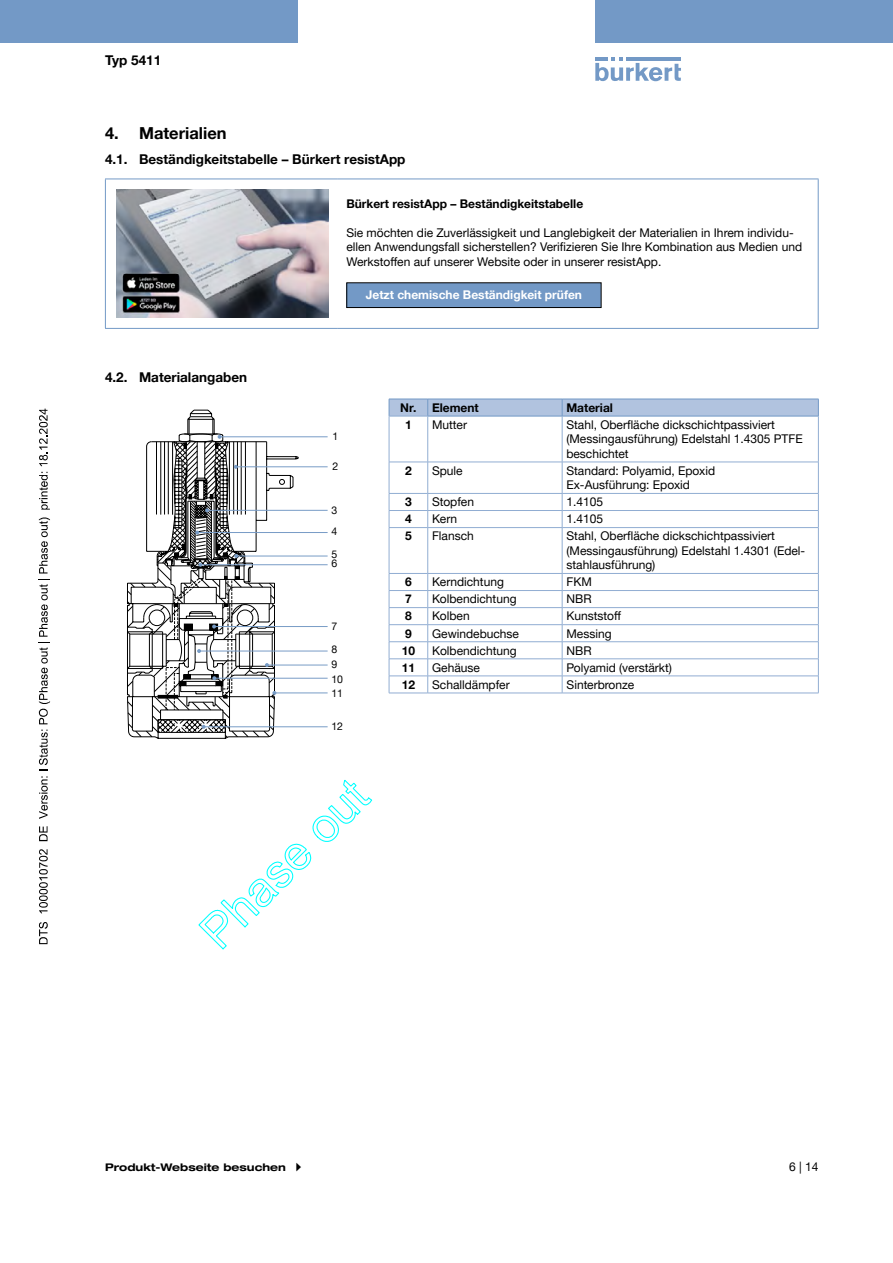
<style>
.page{position:relative;width:893px;height:1263px;background:#fff}
.page>*{position:absolute;margin:0;border:0;box-sizing:border-box;transform-origin:0 0}
.t1{font:700 16.5px "Helvetica Neue LTW1 G";color:#000}
.t2{font:700 13.5px "Helvetica Neue LTW1 G";color:#000}
.t3{font:12px/14.4px "Helvetica Neue LTW1 G";color:#000}
.t4{font:700 12px "Helvetica Neue LTW1 G";color:#000}
.t5{font:700 12px "Helvetica Neue LTW1 G";color:#fff}
.t6{font:700 expanded 10.5px "Helvetica Neue LTW1 G";color:#000}
.t7{font:10.5px/21.3px "Helvetica Neue LTW1 G";color:#000}
</style>
<div class="page">
<svg style="left:595px;top:57px;width:86px;height:24px"></svg>
<hr style="left:626px;top:57px;width:55px;height:4px;background:#7399c6">
<div style="left:0;top:0;width:298px;height:42px;background:#7399c6"></div>
<div style="left:595px;top:0;width:298px;height:42px;background:#7399c6"></div>
<hr style="left:105px;top:179px;width:233px;height:1px;background:#7399c6">
<hr style="left:105px;top:179px;width:1px;height:149px;background:#7399c6">
<hr style="left:338px;top:179px;width:481px;height:1px;background:#7399c6">
<hr style="left:818px;top:179px;width:1px;height:149px;background:#7399c6">
<hr style="left:105px;top:328px;width:233px;height:1px;background:#7399c6">
<hr style="left:338px;top:328px;width:481px;height:1px;background:#7399c6">
<img style="left:116px;top:190px;width:213px;height:127px">
<div style="left:347px;top:283px;width:254px;height:25px;background:#7399c6"></div>
<div style="left:346px;top:282px;width:255px;height:26px;border:1px solid #000"></div>
<hr style="left:236px;top:466px;width:92px;height:1px;background:#789cc6">
<hr style="left:207px;top:510px;width:121px;height:1px;background:#789cc6">
<hr style="left:197px;top:532px;width:131px;height:1px;background:#789cc6">
<hr style="left:200px;top:564px;width:128px;height:1px;background:#789cc6">
<hr style="left:214px;top:626px;width:114px;height:1px;background:#789cc6">
<hr style="left:274px;top:692px;width:54px;height:1px;background:#789cc6">
<hr style="left:199px;top:651px;width:129px;height:1px;background:#789cc6">
<hr style="left:214px;top:678px;width:114px;height:1px;background:#789cc6">
<hr style="left:203px;top:726px;width:125px;height:1px;background:#789cc6">
<hr style="left:267px;top:665px;width:61px;height:1px;background:#789cc6">
<hr style="left:219px;top:436px;width:109px;height:1px;background:#789cc6">
<hr style="left:236px;top:556px;width:92px;height:1px;background:#789cc6">
<svg style="left:127px;top:409px;width:172px;height:330px"></svg>
<hr style="left:428px;top:416px;width:134px;height:1px;background:#7399c6">
<hr style="left:428px;top:462px;width:134px;height:1px;background:#91add2">
<svg style="left:389px;top:399px;width:430px;height:17px;background:#adc0dd"></svg>
<hr style="left:562px;top:416px;width:257px;height:1px;background:#7399c6">
<hr style="left:562px;top:462px;width:257px;height:1px;background:#91add2">
<hr style="left:389px;top:416px;width:39px;height:1px;background:#91add2">
<hr style="left:389px;top:416px;width:1px;height:46px;background:#91add2">
<hr style="left:427px;top:416px;width:1px;height:46px;background:#91add2">
<hr style="left:389px;top:462px;width:39px;height:1px;background:#91add2">
<hr style="left:389px;top:462px;width:1px;height:31px;background:#91add2">
<hr style="left:427px;top:462px;width:1px;height:31px;background:#91add2">
<hr style="left:389px;top:493px;width:39px;height:1px;background:#91add2">
<hr style="left:389px;top:510px;width:39px;height:1px;background:#91add2">
<svg style="left:389px;top:494px;width:1px;height:33px"></svg>
<svg style="left:427px;top:494px;width:1px;height:33px"></svg>
<hr style="left:389px;top:527px;width:39px;height:1px;background:#91add2">
<hr style="left:389px;top:528px;width:1px;height:45px;background:#91add2">
<hr style="left:427px;top:528px;width:1px;height:45px;background:#91add2">
<hr style="left:389px;top:573px;width:39px;height:1px;background:#91add2">
<hr style="left:389px;top:590px;width:39px;height:1px;background:#91add2">
<hr style="left:389px;top:607px;width:39px;height:1px;background:#91add2">
<hr style="left:389px;top:624px;width:39px;height:1px;background:#91add2">
<hr style="left:389px;top:641px;width:39px;height:1px;background:#91add2">
<hr style="left:389px;top:658px;width:39px;height:1px;background:#91add2">
<hr style="left:389px;top:676px;width:39px;height:1px;background:#91add2">
<svg style="left:389px;top:574px;width:1px;height:119px"></svg>
<svg style="left:427px;top:574px;width:1px;height:119px"></svg>
<hr style="left:389px;top:693px;width:39px;height:1px;background:#91add2">
<hr style="left:562px;top:416px;width:1px;height:46px;background:#91add2">
<hr style="left:562px;top:462px;width:1px;height:31px;background:#91add2">
<hr style="left:428px;top:493px;width:134px;height:1px;background:#91add2">
<hr style="left:562px;top:493px;width:257px;height:1px;background:#91add2">
<hr style="left:428px;top:510px;width:134px;height:1px;background:#91add2">
<svg style="left:562px;top:494px;width:1px;height:33px"></svg>
<hr style="left:562px;top:528px;width:1px;height:45px;background:#91add2">
<svg style="left:562px;top:574px;width:1px;height:119px"></svg>
<hr style="left:818px;top:416px;width:1px;height:46px;background:#91add2">
<hr style="left:818px;top:462px;width:1px;height:31px;background:#91add2">
<hr style="left:562px;top:510px;width:257px;height:1px;background:#91add2">
<svg style="left:818px;top:494px;width:1px;height:33px"></svg>
<hr style="left:428px;top:527px;width:134px;height:1px;background:#91add2">
<hr style="left:562px;top:527px;width:257px;height:1px;background:#91add2">
<hr style="left:818px;top:528px;width:1px;height:45px;background:#91add2">
<hr style="left:428px;top:573px;width:134px;height:1px;background:#91add2">
<hr style="left:562px;top:573px;width:257px;height:1px;background:#91add2">
<hr style="left:428px;top:590px;width:134px;height:1px;background:#91add2">
<hr style="left:562px;top:590px;width:257px;height:1px;background:#91add2">
<hr style="left:428px;top:607px;width:134px;height:1px;background:#91add2">
<hr style="left:562px;top:607px;width:257px;height:1px;background:#91add2">
<hr style="left:428px;top:624px;width:134px;height:1px;background:#91add2">
<hr style="left:562px;top:624px;width:257px;height:1px;background:#91add2">
<hr style="left:428px;top:641px;width:134px;height:1px;background:#91add2">
<hr style="left:562px;top:641px;width:257px;height:1px;background:#91add2">
<hr style="left:428px;top:658px;width:134px;height:1px;background:#91add2">
<hr style="left:562px;top:658px;width:257px;height:1px;background:#91add2">
<hr style="left:428px;top:676px;width:134px;height:1px;background:#91add2">
<hr style="left:562px;top:676px;width:257px;height:1px;background:#91add2">
<svg style="left:818px;top:574px;width:1px;height:119px"></svg>
<hr style="left:428px;top:693px;width:134px;height:1px;background:#91add2">
<hr style="left:562px;top:693px;width:257px;height:1px;background:#91add2">
<svg style="left:39px;top:922px;width:9px;height:22px"></svg>
<svg style="left:39px;top:849px;width:9px;height:64px"></svg>
<svg style="left:39px;top:826px;width:9px;height:15px"></svg>
<svg style="left:39px;top:579px;width:11px;height:240px"></svg>
<svg style="left:39px;top:517px;width:11px;height:56px"></svg>
<svg style="left:39px;top:472px;width:11px;height:38px"></svg>
<svg style="left:39px;top:409px;width:9px;height:57px"></svg>
<svg style="left:198px;top:779px;width:175px;height:171px"></svg>
<p class="t2" style="left:105px;top:52px;width:58px">Typ 5411</p>
<h1 class="t1" style="left:105px;top:123px;width:123px">4. Materialien</h1>
<p class="t2" style="left:105px;top:151px;width:302px">4.1. Beständigkeitstabelle – Bürkert resistApp</p>
<p class="t4" style="left:346px;top:196px;width:238px">Bürkert resistApp – Beständigkeitstabelle</p>
<p class="t3" style="left:346px;top:225px;width:457px">Sie möchten die Zuverlässigkeit und Langlebigkeit der Materialien in Ihrem individu&shy;ellen Anwendungsfall sicherstellen? Verifizieren Sie Ihre Kombination aus Medien und<br>Werkstoffen auf unserer Website oder in unserer resistApp.</p>
<p class="t5" style="left:366px;top:288px;width:218px">Jetzt chemische Beständigkeit prüfen</p>
<p class="t2" style="left:105px;top:369px;width:144px">4.2. Materialangaben</p>
<p class="t7" style="left:333px;top:425px;width:7px">1</p>
<p class="t7" style="left:333px;top:455px;width:7px">2</p>
<p class="t7" style="left:331px;top:499px;width:7px">3<br>4</p>
<p class="t7" style="left:331px;top:553px;width:7px">6</p>
<p class="t7" style="left:331px;top:544px;width:7px">5</p>
<p class="t7" style="left:331px;top:615px;width:7px;line-height:22.5px">7<br>8</p>
<p class="t7" style="left:331px;top:672px;width:13px;line-height:14.4px">10<br>11</p>
<p class="t7" style="left:331px;top:715px;width:13px">12</p>
<p class="t7" style="left:331px;top:654px;width:7px">9</p>
<p class="t4" style="left:400px;top:400px;width:80px">Nr. Element</p>
<p class="t4" style="left:566px;top:400px;width:48px">Material</p>
<p class="t4" style="left:405px;top:417px;width:8px">1</p>
<p class="t3" style="left:432px;top:417px;width:36px">Mutter</p>
<p class="t3" style="left:566px;top:417px;width:238px">Stahl, Oberfläche dickschichtpassiviert (Messingausführung) Edelstahl 1.4305 PTFE beschichtet</p>
<p class="t4" style="left:405px;top:463px;width:8px">2</p>
<p class="t3" style="left:432px;top:463px;width:32px">Spule</p>
<p class="t3" style="left:566px;top:463px;width:150px">Standard: Polyamid, Epoxid<br>Ex-Ausführung: Epoxid</p>
<p class="t4" style="left:405px;top:495px;width:8px">3</p>
<p class="t3" style="left:432px;top:495px;width:44px">Stopfen</p>
<p class="t3" style="left:566px;top:495px;width:38px">1.4105</p>
<p class="t4" style="left:405px;top:512px;width:8px">4</p>
<p class="t3" style="left:432px;top:512px;width:26px">Kern</p>
<p class="t3" style="left:566px;top:512px;width:38px">1.4105</p>
<p class="t4" style="left:405px;top:529px;width:8px">5</p>
<p class="t3" style="left:432px;top:529px;width:43px">Flansch</p>
<p class="t3" style="left:566px;top:529px;width:240px">Stahl, Oberfläche dickschichtpassiviert (Messingausführung) Edelstahl 1.4301 (Edel&shy;stahlausführung)</p>
<p class="t4" style="left:405px;top:575px;width:8px">6</p>
<p class="t3" style="left:432px;top:575px;width:73px">Kerndichtung</p>
<p class="t3" style="left:566px;top:575px;width:27px">FKM</p>
<p class="t4" style="left:405px;top:592px;width:8px">7</p>
<p class="t3" style="left:432px;top:592px;width:86px">Kolbendichtung</p>
<p class="t3" style="left:566px;top:592px;width:27px">NBR</p>
<p class="t4" style="left:405px;top:609px;width:8px">8</p>
<p class="t3" style="left:432px;top:609px;width:39px">Kolben</p>
<p class="t3" style="left:566px;top:609px;width:56px">Kunststoff</p>
<p class="t4" style="left:405px;top:626px;width:8px">9</p>
<p class="t3" style="left:432px;top:626px;width:88px">Gewindebuchse</p>
<p class="t3" style="left:566px;top:626px;width:47px">Messing</p>
<p class="t4" style="left:402px;top:643px;width:15px">10</p>
<p class="t3" style="left:432px;top:643px;width:86px">Kolbendichtung</p>
<p class="t3" style="left:566px;top:643px;width:27px">NBR</p>
<p class="t4" style="left:402px;top:660px;width:15px">11</p>
<p class="t3" style="left:432px;top:660px;width:49px">Gehäuse</p>
<p class="t3" style="left:567px;top:660px;width:107px">Polyamid (verstärkt)</p>
<p class="t4" style="left:402px;top:677px;width:15px">12</p>
<p class="t3" style="left:432px;top:677px;width:79px">Schalldämpfer</p>
<p class="t3" style="left:567px;top:677px;width:69px">Sinterbronze</p>
<p class="t6" style="left:105px;top:1161px;width:182px">Produkt-Webseite besuchen</p>
<p class="t3" style="left:789px;top:1159px;width:31px">6 | 14</p>
</div>
